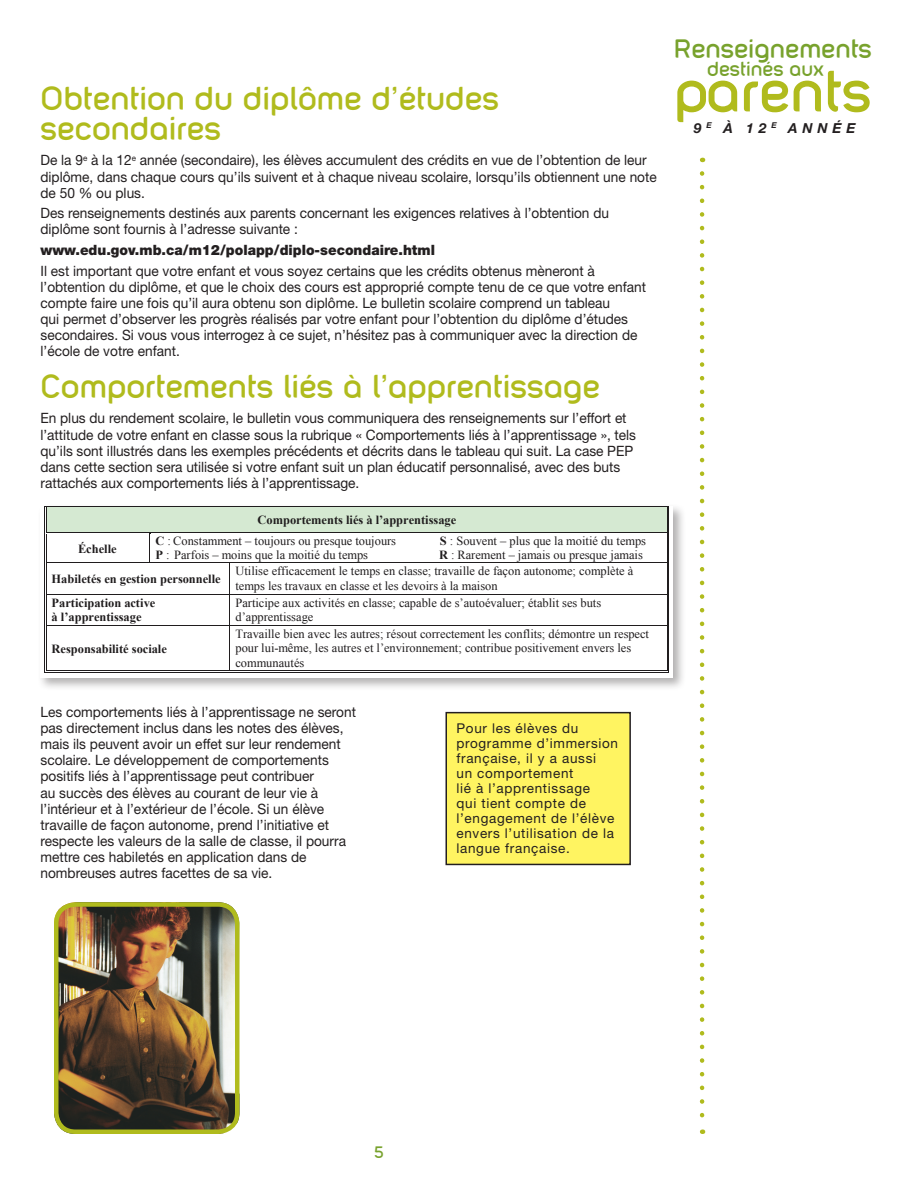
<style>
.page{position:relative;width:918px;height:1188px;background:#fff}
.page>*{position:absolute;margin:0;border:0;box-sizing:border-box;transform-origin:0 0}
.t1{font:58.95px "Layar Bahtera Doomsday";color:#b0bb1d}
.t2{font:33px/30px "Layar Bahtera Doomsday";color:#b0bb1d}
.t3{font:26.55px "Layar Bahtera Doomsday";color:#78a22d}
.t4{font:20.25px "Layar Bahtera Doomsday";color:#78a22d}
.t5{font:16.5px "Layar Bahtera Doomsday";color:#78a22d}
.t6{font:14.25px/16.2px "Helvetica Neue";color:#231f20;scale:.96 1}
.t7{font:900 14.25px "Helvetica Neue";color:#231f20;scale:.96 1}
.t8{font:italic 700 13.8px "Helvetica Neue";letter-spacing:.35em;color:#231f20}
.t9{font:13.5px/15px "Helvetica Neue";letter-spacing:.05em;color:#231f20}
.t10{font:12.45px/14.4px "Times New Roman";color:#201d1e}
.t11{font:700 12.45px/14.4px "Times New Roman";color:#201d1e}
.s1{font-weight:700}
</style>
<div class="page">
<svg style="left:700px;top:173px;width:4px;height:961px"></svg>
<img style="left:59px;top:904px;width:180px;height:230px">
<div style="left:54px;top:902px;width:185px;height:232px;border:4px solid #b0bb1d;border-radius:19px"></div>
<div style="left:38px;top:503px;width:649px;height:188px;background:#231f20;opacity:.35"></div>
<div style="left:40px;top:506px;width:633px;height:172px;background:#fff"></div>
<hr style="left:46px;top:508px;width:621px;height:4px;background:#d5e9d2">
<div style="left:46px;top:512px;width:6px;height:16px;background:#d5e9d2"></div>
<div style="left:662px;top:512px;width:5px;height:16px;background:#d5e9d2"></div>
<hr style="left:46px;top:528px;width:621px;height:4px;background:#d5e9d2">
<div style="left:52px;top:512px;width:610px;height:16px;background:#d5e9d2"></div>
<hr style="left:46px;top:506px;width:621px;height:1px;background:#201d1e">
<hr style="left:46px;top:507px;width:621px;height:1px;background:#d5e9d2">
<hr style="left:46px;top:532px;width:103px;height:1px;background:#201d1e">
<hr style="left:46px;top:533px;width:103px;height:1px;background:#201d1e">
<hr style="left:151px;top:532px;width:516px;height:1px;background:#201d1e">
<hr style="left:151px;top:533px;width:516px;height:1px;background:#201d1e">
<svg style="left:149px;top:532px;width:2px;height:30px"></svg>
<svg style="left:45px;top:506px;width:2px;height:56px"></svg>
<hr style="left:46px;top:562px;width:621px;height:1px;background:#201d1e">
<svg style="left:667px;top:506px;width:2px;height:57px"></svg>
<hr style="left:46px;top:563px;width:1px;height:31px;background:#201d1e">
<hr style="left:45px;top:563px;width:1px;height:31px;background:#201d1e">
<hr style="left:229px;top:563px;width:1px;height:31px;background:#201d1e">
<hr style="left:669px;top:563px;width:1px;height:31px;background:#201d1e">
<hr style="left:667px;top:563px;width:1px;height:31px;background:#201d1e">
<hr style="left:46px;top:594px;width:621px;height:1px;background:#201d1e">
<hr style="left:46px;top:594px;width:1px;height:31px;background:#201d1e">
<hr style="left:45px;top:594px;width:1px;height:31px;background:#201d1e">
<hr style="left:229px;top:594px;width:1px;height:31px;background:#201d1e">
<hr style="left:669px;top:594px;width:1px;height:31px;background:#201d1e">
<hr style="left:667px;top:594px;width:1px;height:31px;background:#201d1e">
<hr style="left:46px;top:625px;width:621px;height:1px;background:#201d1e">
<hr style="left:46px;top:626px;width:1px;height:45px;background:#201d1e">
<hr style="left:45px;top:626px;width:1px;height:46px;background:#201d1e">
<hr style="left:46px;top:672px;width:183px;height:1px;background:#201d1e">
<hr style="left:46px;top:671px;width:183px;height:1px;background:#201d1e">
<hr style="left:229px;top:626px;width:1px;height:45px;background:#201d1e">
<hr style="left:229px;top:672px;width:438px;height:1px;background:#201d1e">
<hr style="left:231px;top:671px;width:436px;height:1px;background:#201d1e">
<hr style="left:669px;top:626px;width:1px;height:45px;background:#201d1e">
<hr style="left:667px;top:626px;width:1px;height:45px;background:#201d1e">
<div style="left:446px;top:713px;width:184px;height:151px;background:#fff461"></div>
<div style="left:446px;top:712px;width:185px;height:153px;border:2px solid #231f20"></div>
<h2 class="t2" style="left:40px;top:84px;width:460px">Obtention du diplôme d’études secondaires</h2>
<p class="t6" style="left:40px;top:152px;width:643px">De la 9<sup>e</sup> à la 12<sup>e</sup> année (secondaire), les élèves accumulent des crédits en vue de l’obtention de leur diplôme, dans chaque cours qu’ils suivent et à chaque niveau scolaire, lorsqu’ils obtiennent une note de 50 % ou plus.</p>
<p class="t6" style="left:41px;top:205px;width:594px">Des renseignements destinés aux parents concernant les exigences relatives à l’obtention du diplôme sont fournis à l’adresse suivante :</p>
<p class="t7" style="left:41px;top:241px;width:412px">www.edu.gov.mb.ca/m12/polapp/diplo-secondaire.html</p>
<p class="t6" style="left:41px;top:262px;width:632px">Il est important que votre enfant et vous soyez certains que les crédits obtenus mèneront à l’obtention du diplôme, et que le choix des cours est approprié compte tenu de ce que votre enfant compte faire une fois qu’il aura obtenu son diplôme. Le bulletin scolaire comprend un tableau<br>qui permet d’observer les progrès réalisés par votre enfant pour l’obtention du diplôme d’études secondaires. Si vous vous interrogez à ce sujet, n’hésitez pas à communiquer avec la direction de l’école de votre enfant.</p>
<h2 class="t2" style="left:40px;top:372px;width:561px">Comportements liés à l’apprentissage</h2>
<p class="t6" style="left:40px;top:410px;width:622px">En plus du rendement scolaire, le bulletin vous communiquera des renseignements sur l’effort et l’attitude de votre enfant en classe sous la rubrique « Comportements liés à l’apprentissage », tels qu’ils sont illustrés dans les exemples précédents et décrits dans le tableau qui suit. La case PEP dans cette section sera utilisée si votre enfant suit un plan éducatif personnalisé, avec des buts rattachés aux comportements liés à l’apprentissage.</p>
<p class="t11" style="left:258px;top:513px;width:200px">Comportements liés à l’apprentissage</p>
<p class="t11" style="left:78px;top:541px;width:40px">Échelle</p>
<p class="t10" style="left:155px;top:534px;width:242px"><span class="s1">C</span> : Constamment – toujours ou presque toujours</p>
<p class="t10" style="left:440px;top:534px;width:208px"><span class="s1">S</span> : Souvent – plus que la moitié du temps</p>
<p class="t10" style="left:155px;top:548px;width:214px"><span class="s1">P</span> : Parfois – moins que la moitié du temps</p>
<p class="t10" style="left:439px;top:548px;width:205px"><span class="s1">R</span> : Rarement – jamais ou presque jamais</p>
<p class="t11" style="left:52px;top:571px;width:171px">Habiletés en gestion personnelle</p>
<p class="t10" style="left:235px;top:564px;width:399px">Utilise efficacement le temps en classe; travaille de façon autonome; complète à temps les travaux en classe et les devoirs à la maison</p>
<p class="t11" style="left:52px;top:595px;width:105px">Participation active à l’apprentissage</p>
<p class="t10" style="left:235px;top:595px;width:367px">Participe aux activités en classe; capable de s’autoévaluer; établit ses buts d’apprentissage</p>
<p class="t11" style="left:52px;top:641px;width:117px">Responsabilité sociale</p>
<p class="t10" style="left:235px;top:627px;width:415px">Travaille bien avec les autres; résout correctement les conflits; démontre un respect pour lui-même, les autres et l’environnement; contribue positivement envers les communautés</p>
<p class="t6" style="left:40px;top:703px;width:330px">Les comportements liés à l’apprentissage ne seront pas directement inclus dans les notes des élèves, mais ils peuvent avoir un effet sur leur rendement scolaire. Le développement de comportements positifs liés à l’apprentissage peut contribuer<br>au succès des élèves au courant de leur vie à l’intérieur et à l’extérieur de l’école. Si un élève travaille de façon autonome, prend l’initiative et respecte les valeurs de la salle de classe, il pourra mettre ces habiletés en application dans de nombreuses autres facettes de sa vie.</p>
<p class="t9" style="left:457px;top:720px;width:163px">Pour les élèves du programme d’immersion française, il y a aussi<br>un comportement<br>lié à l’apprentissage<br>qui tient compte de l’engagement de l’élève envers l’utilisation de la langue française.</p>
<h3 class="t3" style="left:674px;top:35px;width:200px">Renseignements</h3>
<h3 class="t4" style="left:707px;top:58px;width:119px">destinés aux</h3>
<h1 class="t1" style="left:674px;top:60px;width:199px">parents</h1>
<p class="t8" style="left:694px;top:119px;width:163px">9 <sup>E</sup> À 12 <sup>E</sup> ANNÉE</p>
<p class="t5" style="left:375px;top:1143px;width:11px">5</p>
</div>
